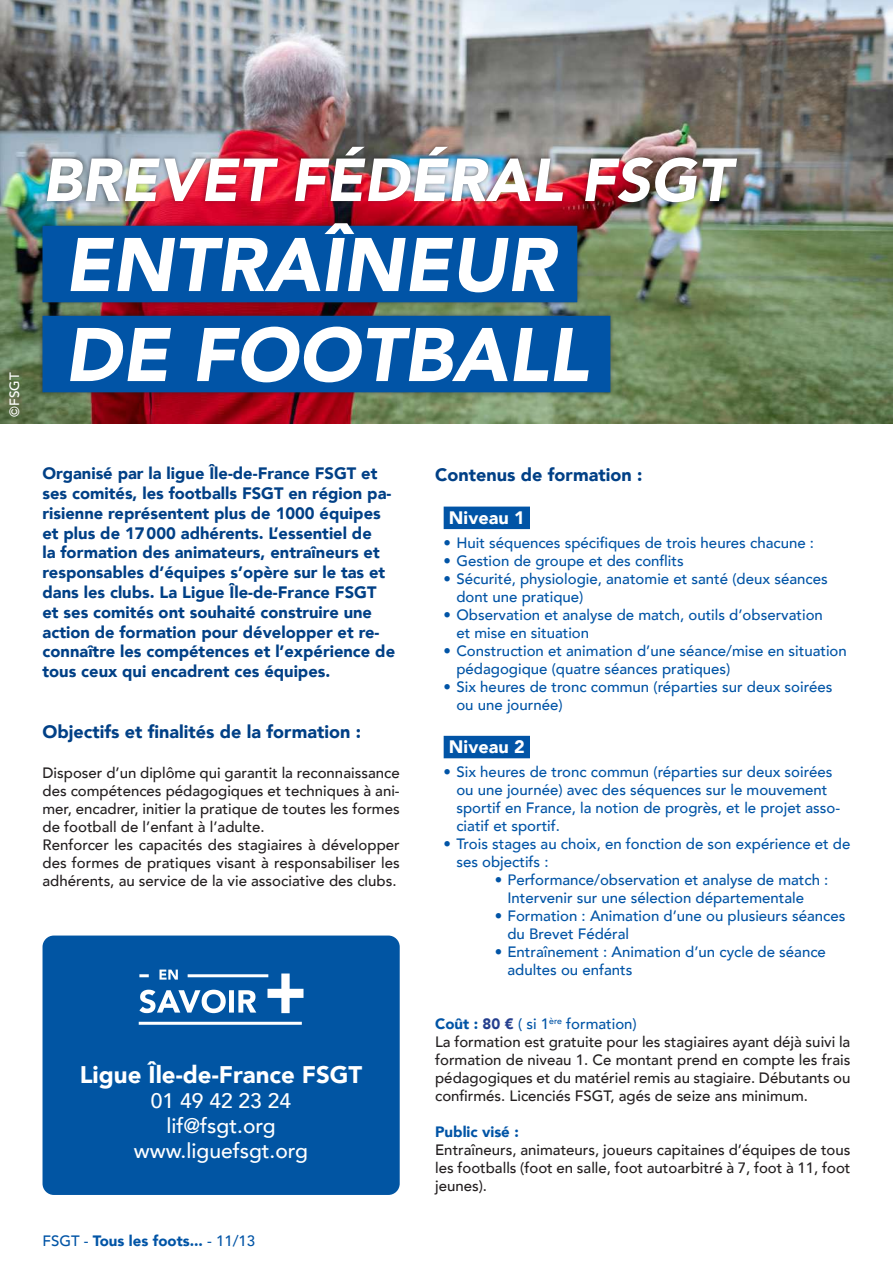
<style>
.page{position:relative;width:893px;height:1263px;background:#fff}
.page>*{position:absolute;margin:0;border:0;box-sizing:border-box;transform-origin:0 0}
.t1{font:italic 900 75px/90px "Avenir";color:#fff}
.t2{font:italic 900 60px "Avenir";color:#fff}
.t3{font:900 24px "Avenir";color:#fff}
.t4{font:500 21px/25.2px "Avenir";color:#fff;text-align:center}
.t5{font:900 18px "Avenir";color:#014086}
.t6{font:900 18px "Avenir";color:#fff}
.t7{font:900 16.5px/19.8px "Avenir";color:#014086}
.t8{font:500 15px/18px "Avenir";color:#0154a6}
.t9{font:500 15px/18px "Avenir";color:#231f20}
.t10{font:900 15px "Avenir";color:#0154a6}
.t11{font:500 13.5px "Avenir";color:#fff}
.s1{font-weight:500}
.s2{font-weight:900;color:#0154a6}
.s3{font-weight:900;color:#253f8e}
.s4{color:#0154a6}
</style>
<div class="page">
<img style="left:0;top:0;width:893px;height:424px">
<div style="left:43px;top:935px;width:357px;height:260px;background:#0155a3;border-radius:11px"></div>
<div style="left:38px;top:143px;width:703px;height:254px;background:#231f20;opacity:.56"></div>
<div style="left:43px;top:226px;width:534px;height:76px;background:#0154a6"></div>
<div style="left:43px;top:316px;width:567px;height:76px;background:#0154a6"></div>
<div style="left:444px;top:507px;width:86px;height:22px;background:#0154a6"></div>
<div style="left:444px;top:736px;width:86px;height:22px;background:#0154a6"></div>
<hr style="left:188px;top:974px;width:80px;height:3px;background:#fff">
<svg style="left:139px;top:974px;width:10px;height:3px"></svg>
<hr style="left:139px;top:1022px;width:163px;height:3px;background:#fff">
<svg style="left:139px;top:990px;width:117px;height:23px"></svg>
<svg style="left:267px;top:973px;width:36px;height:40px"></svg>
<svg style="left:159px;top:969px;width:19px;height:10px"></svg>
<p class="t11" style="left:3px;top:417px;width:46px;rotate:-90deg">©FSGT</p>
<h2 class="t2" style="left:43px;top:131px;width:690px">BREVET FÉDÉRAL FSGT</h2>
<h1 class="t1" style="left:65px;top:219px;width:525px">ENTRAÎNEUR<br>DE FOOTBALL</h1>
<p class="t7" style="left:43px;top:463px;width:354px">Organisé par la ligue Île-de-France FSGT et ses comités, les footballs FSGT en région pa&shy;risienne représentent plus de 1000 équipes et plus de 17000 adhérents. L’essentiel de<br>la formation des animateurs, entraîneurs et responsables d’équipes s’opère sur le tas et dans les clubs. La Ligue Île-de-France FSGT et ses comités ont souhaité construire une action de formation pour développer et re&shy;connaître les compétences et l’expérience de tous ceux qui encadrent ces équipes.</p>
<p class="t5" style="left:43px;top:717px;width:320px">Objectifs et finalités de la formation :</p>
<p class="t9" style="left:43px;top:763px;width:359px">Disposer d’un diplôme qui garantit la reconnaissance des compétences pédagogiques et techniques à ani&shy;mer, encadrer, initier la pratique de toutes les formes de football de l’enfant à l’adulte.<br>Renforcer les capacités des stagiaires à développer des formes de pratiques visant à responsabiliser les adhérents, au service de la vie associative des clubs.</p>
<h3 class="t3" style="left:80px;top:1054px;width:284px">Ligue Île-de-France FSGT</h3>
<h3 class="t4" style="left:134px;top:1087px;width:176px">01 49 42 23 24 lif@fsgt.org www.liguefsgt.org</h3>
<p class="t10" style="left:43px;top:1228px;width:214px"><span class="s1">FSGT -</span> Tous les foots... <span class="s1">- 11/13</span></p>
<p class="t5" style="left:435px;top:459px;width:209px">Contenus de formation :</p>
<p class="t6" style="left:449px;top:502px;width:77px">Niveau 1</p>
<p class="t8" style="left:444px;top:533px;width:372px">• Huit séquences spécifiques de trois heures chacune :</p>
<p class="t8" style="left:444px;top:551px;width:242px">• Gestion de groupe et des conflits</p>
<p class="t8" style="left:456px;top:569px;width:373px;text-indent:-13px">• Sécurité, physiologie, anatomie et santé (deux séances dont une pratique)</p>
<p class="t8" style="left:456px;top:605px;width:368px;text-indent:-13px">• Observation et analyse de match, outils d’observation et mise en situation</p>
<p class="t8" style="left:456px;top:641px;width:392px;text-indent:-13px">• Construction et animation d’une séance/mise en situation pédagogique (quatre séances pratiques)</p>
<p class="t8" style="left:456px;top:677px;width:377px;text-indent:-13px">• Six heures de tronc commun (réparties sur deux soirées ou une journée)</p>
<p class="t6" style="left:449px;top:731px;width:77px">Niveau 2</p>
<p class="t8" style="left:456px;top:762px;width:385px;text-indent:-13px">• Six heures de tronc commun (réparties sur deux soirées ou une journée) avec des séquences sur le mouvement sportif en France, la notion de progrès, et le projet asso&shy;ciatif et sportif.</p>
<p class="t8" style="left:456px;top:834px;width:396px;text-indent:-13px">• Trois stages au choix, en fonction de son expérience et de ses objectifs :</p>
<p class="t8" style="left:507px;top:870px;width:322px;text-indent:-13px">• Performance/observation et analyse de match :<br>Intervenir sur une sélection départementale</p>
<p class="t8" style="left:507px;top:906px;width:339px;text-indent:-13px">• Formation : Animation d’une ou plusieurs séances du Brevet Fédéral</p>
<p class="t8" style="left:507px;top:942px;width:320px;text-indent:-13px">• Entraînement : Animation d’un cycle de séance adultes ou enfants</p>
<p class="t9" style="left:435px;top:1014px;width:417px"><span class="s2">Coût :</span> <span class="s3">80 €</span> <span class="s4">( si 1</span><sup>ère</sup> <span class="s4">formation)<br></span>La formation est gratuite pour les stagiaires ayant déjà suivi la formation de niveau 1. Ce montant prend en compte les frais pédagogiques et du matériel remis au stagiaire. Débutants ou confirmés. Licenciés FSGT, agés de seize ans minimum.</p>
<p class="t10" style="left:435px;top:1119px;width:85px">Public visé :</p>
<p class="t9" style="left:435px;top:1140px;width:417px;text-align:justify">Entraîneurs, animateurs, joueurs capitaines d’équipes de tous les footballs (foot en salle, foot autoarbitré à 7, foot à 11, foot jeunes).</p>
</div>
